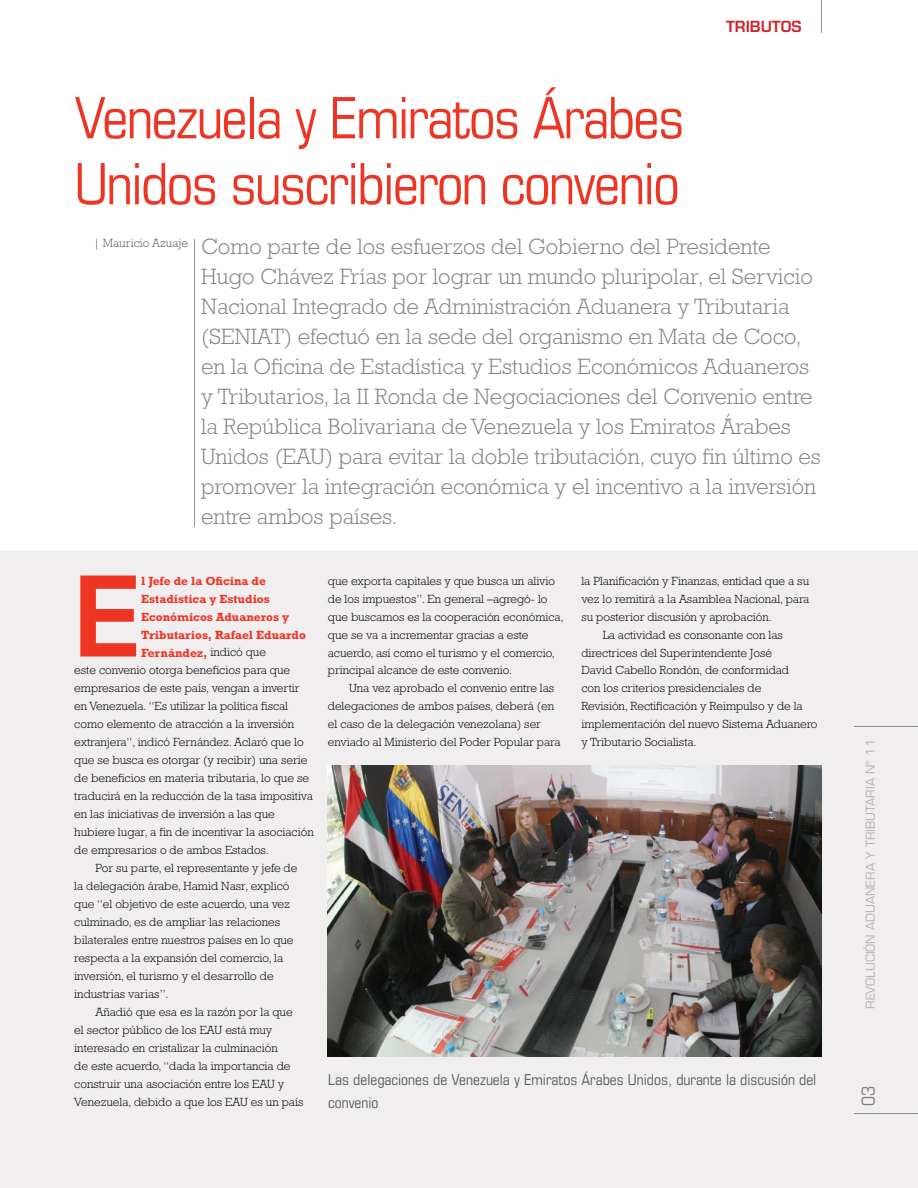
<style>
.page{position:relative;width:918px;height:1188px;background:#fff}
.page>*{position:absolute;margin:0;border:0;box-sizing:border-box;transform-origin:0 0}
.t1{font:600 107.85px "Eurostile LT Std";color:#ee3524}
.t2{font:condensed 57px/66px "Eurostile LT Std";letter-spacing:-.03em;color:#ee3524}
.t3{font:300 22.5px/30px "Rockwell Std";color:#808285}
.t4{font:condensed 18px "Eurostile LT Std";color:#808285}
.t5{font:condensed 15px/22.5px "Eurostile LT Std";color:#58595b}
.t6{font:600 15px "Eurostile LT Std";color:#d2232a}
.t7{font:300 12px/18px "Rockwell Std";color:#000}
.t8{font:700 12px "Rockwell Std";color:#ee3524}
.t9{font:12px "Eurostile LT Std";color:#bbafb7}
.t10{font:300 12px "Rockwell Std";color:#58595b}
.s1{font-weight:300;color:#000}
</style>
<div class="page">
<div style="left:0;top:551px;width:918px;height:637px;background:#f1eef0"></div>
<div style="left:862px;top:1087px;width:13px;height:18px;background:#f1eef0"></div>
<hr style="left:854px;top:1113px;width:64px;height:1px;background:#8d8d90">
<hr style="left:854px;top:726px;width:64px;height:1px;background:#8d8d90">
<hr style="left:194px;top:239px;width:1px;height:288px;background:#939598">
<hr style="left:822px;top:0;width:1px;height:32px;background:#939598">
<img style="left:327px;top:766px;width:495px;height:290px">
<p class="t6" style="left:726px;top:18px;width:77px">TRIBUTOS</p>
<h2 class="t2" style="left:74px;top:89px;width:612px">Venezuela y Emiratos Árabes<br>Unidos suscribieron convenio</h2>
<p class="t10" style="left:94px;top:238px;width:96px">| Mauricio Azuaje</p>
<p class="t3" style="left:201px;top:234px;width:621px">Como parte de los esfuerzos del Gobierno del Presidente Hugo Chávez Frías por lograr un mundo pluripolar, el Servicio Nacional Integrado de Administración Aduanera y Tributaria (SENIAT) efectuó en la sede del organismo en Mata de Coco, en la Oficina de Estadística y Estudios Económicos Aduaneros y Tributarios, la II Ronda de Negociaciones del Convenio entre la República Bolivariana de Venezuela y los Emiratos Árabes Unidos (EAU) para evitar la doble tributación, cuyo fin último es promover la integración económica y el incentivo a la inversión entre ambos países.</p>
<h1 class="t1" style="left:74px;top:556px;width:68px">E</h1>
<p class="t8" style="left:141px;top:576px;width:126px">l Jefe de la Oficina de</p>
<p class="t8" style="left:141px;top:594px;width:130px">Estadística y Estudios</p>
<p class="t8" style="left:141px;top:612px;width:150px">Económicos Aduaneros y</p>
<p class="t8" style="left:141px;top:630px;width:166px">Tributarios, Rafael Eduardo</p>
<p class="t8" style="left:141px;top:648px;width:126px">Fernández, <span class="s1">indicó que</span></p>
<p class="t7" style="left:74px;top:663px;width:217px">este convenio otorga beneficios para que</p>
<p class="t7" style="left:74px;top:681px;width:227px">empresarios de este país, vengan a invertir</p>
<p class="t7" style="left:74px;top:699px;width:215px">en Venezuela. “Es utilizar la política fiscal</p>
<p class="t7" style="left:74px;top:717px;width:221px">como elemento de atracción a la inversión</p>
<p class="t7" style="left:74px;top:735px;width:231px">extranjera”, indicó Fernández. Aclaró que lo</p>
<p class="t7" style="left:74px;top:753px;width:235px">que se busca es otorgar (y recibir) una serie</p>
<p class="t7" style="left:74px;top:771px;width:236px">de beneficios en materia tributaria, lo que se</p>
<p class="t7" style="left:74px;top:789px;width:240px">traducirá en la reducción de la tasa impositiva</p>
<p class="t7" style="left:74px;top:806px;width:202px">en las iniciativas de inversión a las que</p>
<p class="t7" style="left:74px;top:824px;width:241px">hubiere lugar, a fin de incentivar la asociación</p>
<p class="t7" style="left:74px;top:842px;width:196px">de empresarios o de ambos Estados.</p>
<p class="t7" style="left:96px;top:860px;width:203px">Por su parte, el representante y jefe de</p>
<p class="t7" style="left:74px;top:878px;width:217px">la delegación árabe, Hamid Nasr, explicó</p>
<p class="t7" style="left:74px;top:896px;width:217px">que “el objetivo de este acuerdo, una vez</p>
<p class="t7" style="left:74px;top:914px;width:207px">culminado, es de ampliar las relaciones</p>
<p class="t7" style="left:74px;top:932px;width:221px">bilaterales entre nuestros países en lo que</p>
<p class="t7" style="left:74px;top:950px;width:210px">respecta a la expansión del comercio, la</p>
<p class="t7" style="left:74px;top:968px;width:201px">inversión, el turismo y el desarrollo de</p>
<p class="t7" style="left:74px;top:986px;width:96px">industrias varias”.</p>
<p class="t7" style="left:96px;top:1004px;width:199px">Añadió que esa es la razón por la que</p>
<p class="t7" style="left:74px;top:1022px;width:199px">el sector público de los EAU está muy</p>
<p class="t7" style="left:74px;top:1040px;width:205px">interesado en cristalizar la culminación</p>
<p class="t7" style="left:74px;top:1058px;width:218px">de este acuerdo, “dada la importancia de</p>
<p class="t7" style="left:74px;top:1076px;width:211px">construir una asociación entre los EAU y</p>
<p class="t7" style="left:74px;top:1094px;width:231px">Venezuela, debido a que los EAU es un país</p>
<p class="t7" style="left:328px;top:573px;width:237px">que exporta capitales y que busca un alivio de los impuestos”. En general –agregó- lo que buscamos es la cooperación económica, que se va a incrementar gracias a este acuerdo, así como el turismo y el comercio, principal alcance de este convenio.</p>
<p class="t7" style="left:328px;top:681px;width:234px;text-indent:21px">Una vez aprobado el convenio entre las delegaciones de ambos países, deberá (en el caso de la delegación venezolana) ser enviado al Ministerio del Poder Popular para</p>
<p class="t7" style="left:581px;top:573px;width:229px">la Planificación y Finanzas, entidad que a su</p>
<p class="t7" style="left:581px;top:591px;width:229px">vez lo remitirá a la Asamblea Nacional, para</p>
<p class="t7" style="left:581px;top:609px;width:192px">su posterior discusión y aprobación.</p>
<p class="t7" style="left:603px;top:627px;width:182px">La actividad es consonante con las</p>
<p class="t7" style="left:581px;top:645px;width:192px">directrices del Superintendente José</p>
<p class="t7" style="left:581px;top:663px;width:209px">David Cabello Rondón, de conformidad</p>
<p class="t7" style="left:581px;top:681px;width:181px">con los criterios presidenciales de</p>
<p class="t7" style="left:581px;top:699px;width:223px">Revisión, Rectificación y Reimpulso y de la</p>
<p class="t7" style="left:581px;top:717px;width:237px">implementación del nuevo Sistema Aduanero</p>
<p class="t7" style="left:581px;top:735px;width:117px">y Tributario Socialista.</p>
<p class="t5" style="left:328px;top:1069px;width:490px">Las delegaciones de Venezuela y Emiratos Árabes Unidos, durante la discusión del convenio</p>
<p class="t9" style="left:864px;top:1009px;width:271px;rotate:-90deg">REVOLUCIÓN ADUANERA Y TRIBUTARIA N° 11</p>
<h3 class="t4" style="left:860px;top:1106px;width:22px;rotate:-90deg">03</h3>
</div>
